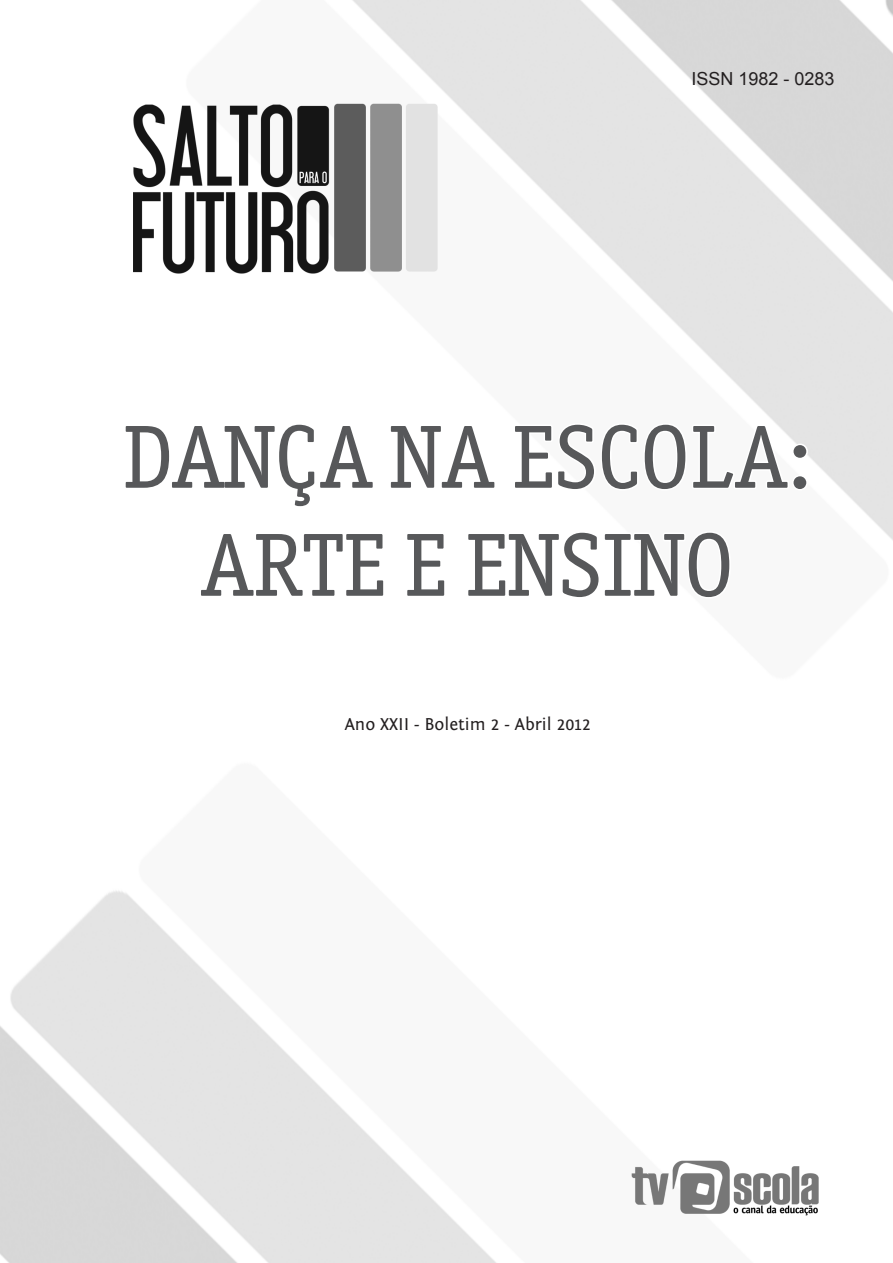
<style>
.page{position:relative;width:893px;height:1263px;background:#fff}
.page>*{position:absolute;margin:0;border:0;box-sizing:border-box;transform-origin:0 0}
.t1{font:90px "Officina Serif ITCTT Book";letter-spacing:-.005em;color:#57585a}
.t2{font:18px "Fontin Sans";color:#231f20}
.t3{font:18px "Arial";color:#231f20}
</style>
<div class="page">
<img style="left:1px;top:0;width:892px;height:1262px">
<svg style="left:123px;top:262px;width:687px;height:392px"></svg>
<p class="t3" style="left:691px;top:67px;width:145px">ISSN 1982 - 0283</p>
<p class="t1" style="left:122px;top:405px;width:692px">DANÇA NA ESCOLA:</p>
<p class="t1" style="left:201px;top:513px;width:534px">ARTE E ENSINO</p>
<p class="t2" style="left:345px;top:714px;width:248px">Ano XXII - Boletim 2 - Abril 2012</p>
</div>
